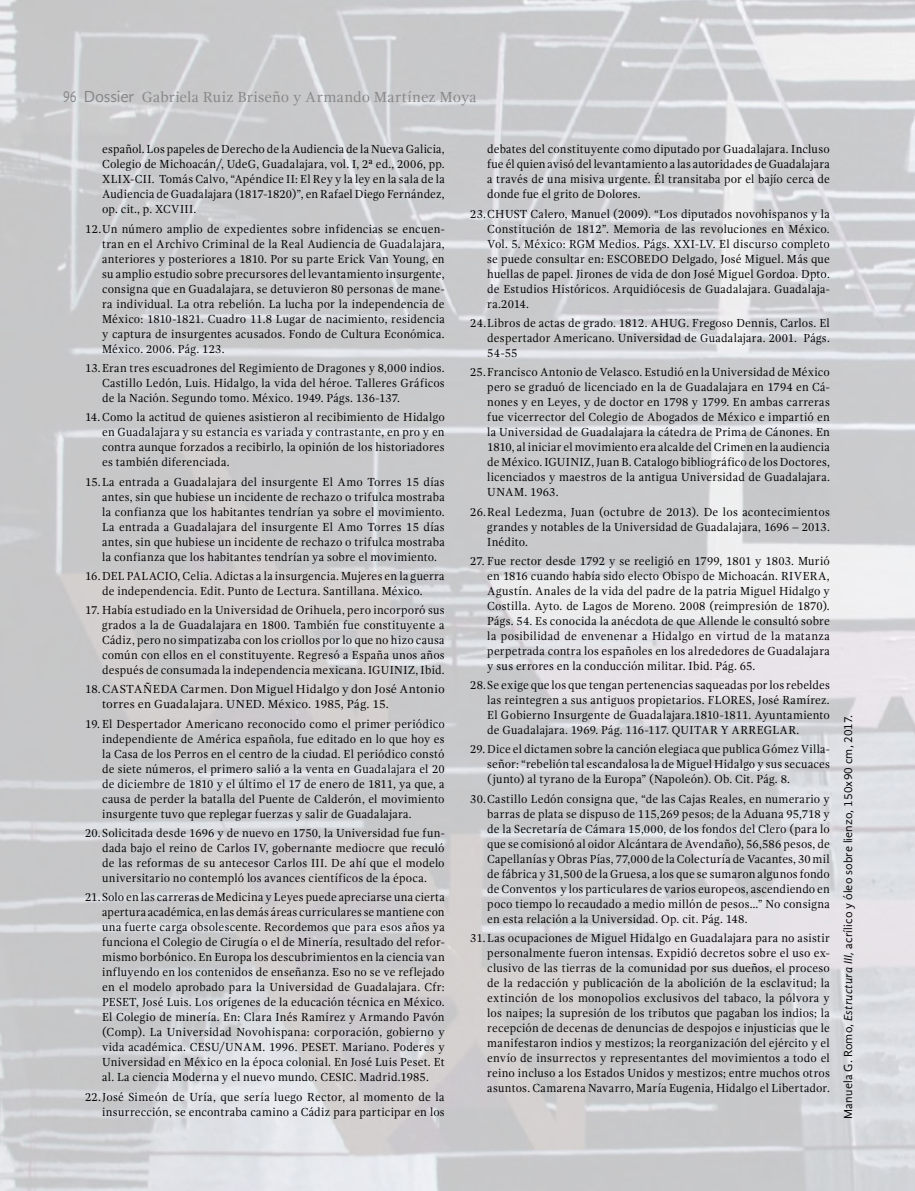
<style>
.page{position:relative;width:915px;height:1191px;background:#fff}
.page>*{position:absolute;margin:0;border:0;box-sizing:border-box;transform-origin:0 0}
.t1{font:15px "Gandhi Serif";letter-spacing:.01em;color:#878787}
.t2{font:12px/15px "Gandhi Serif";letter-spacing:.015em;color:#000;text-align:justify;scale:.95 1}
.t3{font:12px "Gandhi Sans";letter-spacing:.01em;color:#000}
.s1{font-family:"Gandhi Sans";font-size:16.5px}
.s2{font-style:italic}
</style>
<div class="page">
<img style="left:0;top:0;width:914px;height:1191px">
<p class="t1" style="left:63px;top:88px;width:415px"><span class="s1">96 Dossier</span> Gabriela Ruiz Briseño y Armando Martínez Moya</p>
<p class="t2" style="left:102px;top:142px;width:362px">español. Los papeles de Derecho de la Audiencia de la Nueva Galicia, Colegio de Michoacán/, UdeG, Guadalajara, vol. I, 2ª ed., 2006, pp.<br>XLIX-CII. Tomás Calvo, “Apéndice II: El Rey y la ley en la sala de la Audiencia de Guadalajara (1817-1820)”, en Rafael Diego Fernández, op. cit., p. XCVIII.</p>
<p class="t2" style="left:102px;top:221px;width:362px;text-indent:-17px">12.Un número amplio de expedientes sobre infidencias se encuen&shy;tran en el Archivo Criminal de la Real Audiencia de Guadalajara, anteriores y posteriores a 1810. Por su parte Erick Van Young, en su amplio estudio sobre precursores del levantamiento insurgente, consigna que en Guadalajara, se detuvieron 80 personas de mane&shy;ra individual. La otra rebelión. La lucha por la independencia de México: 1810-1821. Cuadro 11.8 Lugar de nacimiento, residencia y captura de insurgentes acusados. Fondo de Cultura Económica.<br>México. 2006. Pág. 123.</p>
<p class="t2" style="left:102px;top:360px;width:362px;text-indent:-17px">13.Eran tres escuadrones del Regimiento de Dragones y 8,000 indios.<br>Castillo Ledón, Luis. Hidalgo, la vida del héroe. Talleres Gráficos de la Nación. Segundo tomo. México. 1949. Págs. 136-137.</p>
<p class="t2" style="left:102px;top:410px;width:362px;text-indent:-17px">14.Como la actitud de quienes asistieron al recibimiento de Hidalgo en Guadalajara y su estancia es variada y contrastante, en pro y en contra aunque forzados a recibirlo, la opinión de los historiadores es también diferenciada.</p>
<p class="t2" style="left:102px;top:474px;width:362px;text-indent:-17px">15.La entrada a Guadalajara del insurgente El Amo Torres 15 días antes, sin que hubiese un incidente de rechazo o trifulca mostraba la confianza que los habitantes tendrían ya sobre el movimiento.<br>La entrada a Guadalajara del insurgente El Amo Torres 15 días antes, sin que hubiese un incidente de rechazo o trifulca mostraba la confianza que los habitantes tendrían ya sobre el movimiento.</p>
<p class="t2" style="left:85px;top:568px;width:380px;text-align:center">16.DEL PALACIO, Celia. Adictas a la insurgencia. Mujeres en la guerra de independencia. Edit. Punto de Lectura. Santillana. México.</p>
<p class="t2" style="left:102px;top:602px;width:362px;text-indent:-17px">17. Había estudiado en la Universidad de Orihuela, pero incorporó sus grados a la de Guadalajara en 1800. También fue constituyente a Cádiz, pero no simpatizaba con los criollos por lo que no hizo causa común con ellos en el constituyente. Regresó a España unos años después de consumada la independencia mexicana. IGUINIZ, Ibid.</p>
<p class="t2" style="left:102px;top:682px;width:362px;text-indent:-17px">18.CASTAÑEDA Carmen. Don Miguel Hidalgo y don José Antonio torres en Guadalajara. UNED. México. 1985, Pág. 15.</p>
<p class="t2" style="left:102px;top:716px;width:362px;text-indent:-17px">19. El Despertador Americano reconocido como el primer periódico independiente de América española, fue editado en lo que hoy es la Casa de los Perros en el centro de la ciudad. El periódico constó de siete números, el primero salió a la venta en Guadalajara el 20 de diciembre de 1810 y el último el 17 de enero de 1811, ya que, a causa de perder la batalla del Puente de Calderón, el movimiento insurgente tuvo que replegar fuerzas y salir de Guadalajara.</p>
<p class="t2" style="left:102px;top:825px;width:362px;text-indent:-17px">20.Solicitada desde 1696 y de nuevo en 1750, la Universidad fue fun&shy;dada bajo el reino de Carlos IV, gobernante mediocre que reculó de las reformas de su antecesor Carlos III. De ahí que el modelo universitario no contempló los avances científicos de la época.</p>
<p class="t2" style="left:102px;top:889px;width:362px;text-indent:-17px">21. Solo en las carreras de Medicina y Leyes puede apreciarse una cierta apertura académica, en las demás áreas curriculares se mantiene con una fuerte carga obsolescente. Recordemos que para esos años ya funciona el Colegio de Cirugía o el de Minería, resultado del refor&shy;mismo borbónico. En Europa los descubrimientos en la ciencia van influyendo en los contenidos de enseñanza. Eso no se ve reflejado en el modelo aprobado para la Universidad de Guadalajara. Cfr:<br>PESET, José Luis. Los orígenes de la educación técnica en México.<br>El Colegio de minería. En: Clara Inés Ramírez y Armando Pavón (Comp). La Universidad Novohispana: corporación, gobierno y vida académica. CESU/UNAM. 1996. PESET. Mariano. Poderes y Universidad en México en la época colonial. En José Luis Peset. Et al. La ciencia Moderna y el nuevo mundo. CESIC. Madrid.1985.</p>
<p class="t2" style="left:85px;top:1089px;width:380px;text-align:right">22.José Simeón de Uría, que sería luego Rector, al momento de la insurrección, se encontraba camino a Cádiz para participar en los</p>
<p class="t2" style="left:487px;top:142px;width:362px">debates del constituyente como diputado por Guadalajara. Incluso fue él quien avisó del levantamiento a las autoridades de Guadalajara a través de una misiva urgente. Él transitaba por el bajío cerca de donde fue el grito de Dolores.</p>
<p class="t2" style="left:487px;top:206px;width:362px;text-indent:-17px">23.CHUST Calero, Manuel (2009). “Los diputados novohispanos y la Constitución de 1812”. Memoria de las revoluciones en México.<br>Vol. 5. México: RGM Medios. Págs. XXI-LV. El discurso completo se puede consultar en: ESCOBEDO Delgado, José Miguel. Más que huellas de papel. Jirones de vida de don José Miguel Gordoa. Dpto. de Estudios Históricos. Arquidiócesis de Guadalajara. Guadalaja&shy;ra.2014.</p>
<p class="t2" style="left:487px;top:315px;width:362px;text-indent:-17px">24.Libros de actas de grado. 1812. AHUG. Fregoso Dennis, Carlos. El despertador Americano. Universidad de Guadalajara. 2001. Págs.<br>54-55</p>
<p class="t2" style="left:487px;top:365px;width:362px;text-indent:-17px">25.Francisco Antonio de Velasco. Estudió en la Universidad de México pero se graduó de licenciado en la de Guadalajara en 1794 en Cá&shy;nones y en Leyes, y de doctor en 1798 y 1799. En ambas carreras fue vicerrector del Colegio de Abogados de México e impartió en la Universidad de Guadalajara la cátedra de Prima de Cánones. En 1810, al iniciar el movimiento era alcalde del Crimen en la audiencia de México. IGUINIZ, Juan B. Catalogo bibliográfico de los Doctores, licenciados y maestros de la antigua Universidad de Guadalajara.<br>UNAM. 1963.</p>
<p class="t2" style="left:487px;top:504px;width:362px;text-indent:-17px">26.Real Ledezma, Juan (octubre de 2013). De los acontecimientos grandes y notables de la Universidad de Guadalajara, 1696 – 2013.<br>Inédito.</p>
<p class="t2" style="left:487px;top:553px;width:362px;text-indent:-17px">27. Fue rector desde 1792 y se reeligió en 1799, 1801 y 1803. Murió en 1816 cuando había sido electo Obispo de Michoacán. RIVERA, Agustín. Anales de la vida del padre de la patria Miguel Hidalgo y Costilla. Ayto. de Lagos de Moreno. 2008 (reimpresión de 1870).<br>Págs. 54. Es conocida la anécdota de que Allende le consultó sobre la posibilidad de envenenar a Hidalgo en virtud de la matanza perpetrada contra los españoles en los alrededores de Guadalajara y sus errores en la conducción militar. Ibid. Pág. 65.</p>
<p class="t2" style="left:487px;top:677px;width:362px;text-indent:-17px">28.Se exige que los que tengan pertenencias saqueadas por los rebeldes las reintegren a sus antiguos propietarios. FLORES, José Ramírez.<br>El Gobierno Insurgente de Guadalajara.1810-1811. Ayuntamiento de Guadalajara. 1969. Pág. 116-117. QUITAR Y ARREGLAR.</p>
<p class="t2" style="left:487px;top:742px;width:362px;text-indent:-17px">29. Dice el dictamen sobre la canción elegiaca que publica Gómez Villa&shy;señor: “rebelión tal escandalosa la de Miguel Hidalgo y sus secuaces (junto) al tyrano de la Europa” (Napoleón). Ob. Cit. Pág. 8.</p>
<p class="t2" style="left:487px;top:791px;width:362px;text-indent:-17px">30.Castillo Ledón consigna que, “de las Cajas Reales, en numerario y barras de plata se dispuso de 115,269 pesos; de la Aduana 95,718 y de la Secretaría de Cámara 15,000, de los fondos del Clero (para lo que se comisionó al oidor Alcántara de Avendaño), 56,586 pesos, de Capellanías y Obras Pías, 77,000 de la Colecturía de Vacantes, 30 mil de fábrica y 31,500 de la Gruesa, a los que se sumaron algunos fondo de Conventos y los particulares de varios europeos, ascendiendo en poco tiempo lo recaudado a medio millón de pesos…” No consigna en esta relación a la Universidad. Op. cit. Pág. 148.</p>
<p class="t2" style="left:487px;top:930px;width:362px;text-indent:-17px">31.Las ocupaciones de Miguel Hidalgo en Guadalajara para no asistir personalmente fueron intensas. Expidió decretos sobre el uso ex&shy;clusivo de las tierras de la comunidad por sus dueños, el proceso de la redacción y publicación de la abolición de la esclavitud; la extinción de los monopolios exclusivos del tabaco, la pólvora y los naipes; la supresión de los tributos que pagaban los indios; la recepción de decenas de denuncias de despojos e injusticias que le manifestaron indios y mestizos; la reorganización del ejército y el envío de insurrectos y representantes del movimientos a todo el reino incluso a los Estados Unidos y mestizos; entre muchos otros asuntos. Camarena Navarro, María Eugenia, Hidalgo el Libertador.</p>
<p class="t3" style="left:841px;top:1118px;width:405px;rotate:-90deg">Manuela G. Romo, <span class="s2">Estructura III,</span> acrílico y óleo sobre lienzo, 150x90 cm, 2017.</p>
</div>
